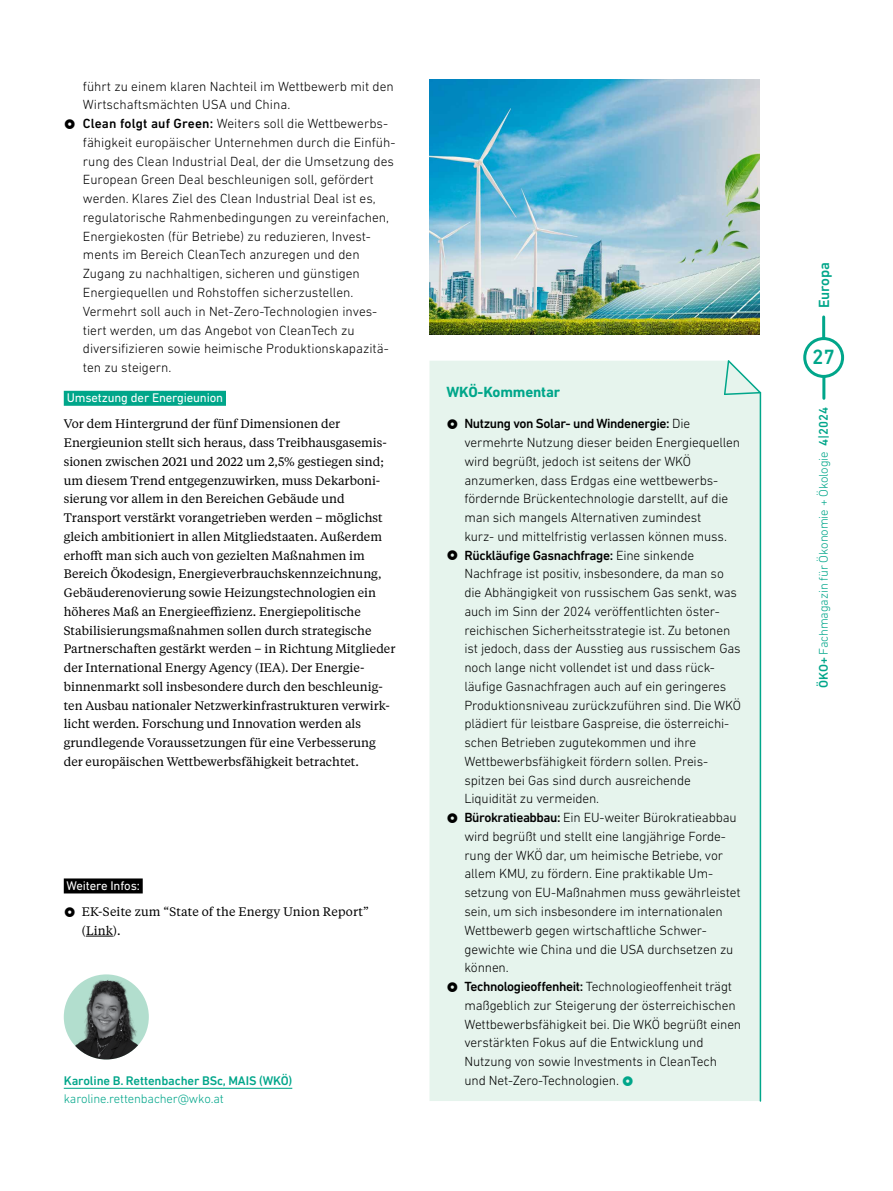
<style>
.page{position:relative;width:893px;height:1191px;background:#fff}
.page>*{position:absolute;margin:0;border:0;box-sizing:border-box;transform-origin:0 0}
.t1{font:500 21px "DIN Next LT Pro";color:#00a68a}
.t2{font:700 15px "DIN Next LT Pro";letter-spacing:-.01em;color:#00a68a}
.t3{font:500 15px "DIN Next LT Pro";letter-spacing:-.01em;color:#00a68a}
.t4{font:300 13.5px/18.8px "DIN Next LT Pro";letter-spacing:-.01em;color:#000}
.t5{font:300 12.75px "DIN Next LT Pro";letter-spacing:-.01em;color:#00a68a}
.t6{font:12.75px "DIN Next LT Pro";letter-spacing:-.01em;color:#fff}
.t7{font:500 12.75px "DIN Next LT Pro";letter-spacing:-.01em;color:#00a68a}
.t8{font:12.3px/18.8px "Tiempos Text";color:#000}
.s1{font-weight:500}
</style>
<div class="page">
<div style="left:64px;top:391px;width:162px;height:15px;background:#00a68a"></div>
<div style="left:429px;top:361px;width:331px;height:740px;background:#e6f4ed"></div>
<hr style="left:760px;top:392px;width:1px;height:709px;background:#00a68a">
<svg style="left:723px;top:360px;width:39px;height:36px"></svg>
<div style="left:64px;top:878px;width:79px;height:15px;background:#000"></div>
<svg style="left:86px;top:935px;width:27px;height:1px"></svg>
<div style="left:803px;top:337px;width:41px;height:41px;border:3px solid #00a68a;border-radius:50%"></div>
<hr style="left:822px;top:317px;width:3px;height:21px;background:#00a68a">
<hr style="left:822px;top:377px;width:3px;height:21px;background:#00a68a">
<hr style="left:64px;top:1087px;width:228px;height:1px;background:#00a68a">
<img style="left:64px;top:974px;width:85px;height:85px;border-radius:43px">
<img style="left:429px;top:80px;width:331px;height:254px">
<svg style="left:448px;top:419px;width:9px;height:10px"></svg>
<svg style="left:448px;top:550px;width:9px;height:10px"></svg>
<svg style="left:448px;top:813px;width:9px;height:10px"></svg>
<svg style="left:448px;top:981px;width:9px;height:10px"></svg>
<svg style="left:623px;top:1075px;width:10px;height:10px"></svg>
<p class="t4" style="left:83px;top:77px;width:314px">führt zu einem klaren Nachteil im Wettbewerb mit den Wirtschaftsmächten USA und China.<br><span class="s1">Clean folgt auf Green:</span> Weiters soll die Wettbewerbs&shy;fähigkeit europäischer Unternehmen durch die Einfüh&shy;rung des Clean Industrial Deal, der die Umsetzung des European Green Deal beschleunigen soll, gefördert werden. Klares Ziel des Clean Industrial Deal ist es, regulatorische Rahmenbedingungen zu vereinfachen, Energiekosten (für Betriebe) zu reduzieren, Invest&shy;ments im Bereich CleanTech anzuregen und den Zugang zu nachhaltigen, sicheren und günstigen Energiequellen und Rohstoffen sicherzustellen.<br>Vermehrt soll auch in Net-Zero-Technologien inves&shy;tiert werden, um das Angebot von CleanTech zu diversifizieren sowie heimische Produktionskapazitä&shy;ten zu steigern.</p>
<p class="t6" style="left:67px;top:390px;width:158px">Umsetzung der Energieunion</p>
<p class="t8" style="left:64px;top:414px;width:333px">Vor dem Hintergrund der fünf Dimensionen der Energieunion stellt sich heraus, dass Treibhausgasemis&shy;sionen zwischen 2021 und 2022 um 2,5% gestiegen sind; um diesem Trend entgegenzuwirken, muss Dekarboni&shy;sierung vor allem in den Bereichen Gebäude und Transport verstärkt vorangetrieben werden – möglichst gleich ambitioniert in allen Mitgliedstaaten. Außerdem erhofft man sich auch von gezielten Maßnahmen im Bereich Ökodesign, Energieverbrauchskennzeichnung, Gebäuderenovierung sowie Heizungstechnologien ein höheres Maß an Energieeffizienz. Energiepolitische Stabilisierungsmaßnahmen sollen durch strategische Partnerschaften gestärkt werden – in Richtung Mitglieder der International Energy Agency (IEA). Der Energie&shy;binnenmarkt soll insbesondere durch den beschleunig&shy;ten Ausbau nationaler Netzwerkinfrastrukturen verwirk&shy;licht werden. Forschung und Innovation werden als grundlegende Voraussetzungen für eine Verbesserung der europäischen Wettbewerbsfähigkeit betrachtet.</p>
<p class="t4" style="left:464px;top:414px;width:278px"><span class="s1">Nutzung von Solar- und Windenergie:</span> Die vermehrte Nutzung dieser beiden Energiequellen wird begrüßt, jedoch ist seitens der WKÖ anzumerken, dass Erdgas eine wettbewerbs&shy;fördernde Brückentechnologie darstellt, auf die man sich mangels Alternativen zumindest<br>kurz- und mittelfristig verlassen können muss.<br><span class="s1">Rückläufige Gasnachfrage:</span> Eine sinkende Nachfrage ist positiv, insbesondere, da man so die Abhängigkeit von russischem Gas senkt, was auch im Sinn der 2024 veröffentlichten öster&shy;reichischen Sicherheitsstrategie ist. Zu betonen ist jedoch, dass der Ausstieg aus russischem Gas noch lange nicht vollendet ist und dass rück&shy;läufige Gasnachfragen auch auf ein geringeres Produktionsniveau zurückzuführen sind. Die WKÖ plädiert für leistbare Gaspreise, die österreichi&shy;schen Betrieben zugutekommen und ihre Wettbewerbsfähigkeit fördern sollen. Preis&shy;spitzen bei Gas sind durch ausreichende Liquidität zu vermeiden.<br><span class="s1">Bürokratieabbau:</span> Ein EU-weiter Bürokratieabbau wird begrüßt und stellt eine langjährige Forde&shy;rung der WKÖ dar, um heimische Betriebe, vor allem KMU, zu fördern. Eine praktikable Um&shy;setzung von EU-Maßnahmen muss gewährleistet sein, um sich insbesondere im internationalen Wettbewerb gegen wirtschaftliche Schwer&shy;gewichte wie China und die USA durchsetzen zu können.<br><span class="s1">Technologieoffenheit:</span> Technologieoffenheit trägt maßgeblich zur Steigerung der österreichischen Wettbewerbsfähigkeit bei. Die WKÖ begrüßt einen verstärkten Fokus auf die Entwicklung und Nutzung von sowie Investments in CleanTech und Net-Zero-Technologien.</p>
<p class="t2" style="left:446px;top:383px;width:115px">WKÖ-Kommentar</p>
<p class="t6" style="left:66px;top:878px;width:75px">Weitere Infos:</p>
<p class="t8" style="left:82px;top:901px;width:289px">EK-Seite zum “State of the Energy Union Report” (Link).</p>
<p class="t7" style="left:64px;top:1073px;width:230px">Karoline B. Rettenbacher BSc, MAIS (WKÖ)</p>
<p class="t5" style="left:64px;top:1091px;width:161px">karoline.rettenbacher@wko.at</p>
<p class="t3" style="left:815px;top:308px;width:48px;rotate:-90deg">Europa</p>
<h1 class="t1" style="left:812px;top:345px;width:24px">27</h1>
<p class="t5" style="left:816px;top:687px;width:282px;rotate:-90deg"><span class="s1">ÖKO+</span> Fachmagazin für Ökonomie + Ökologie <span class="s1">4|2024</span></p>
</div>
